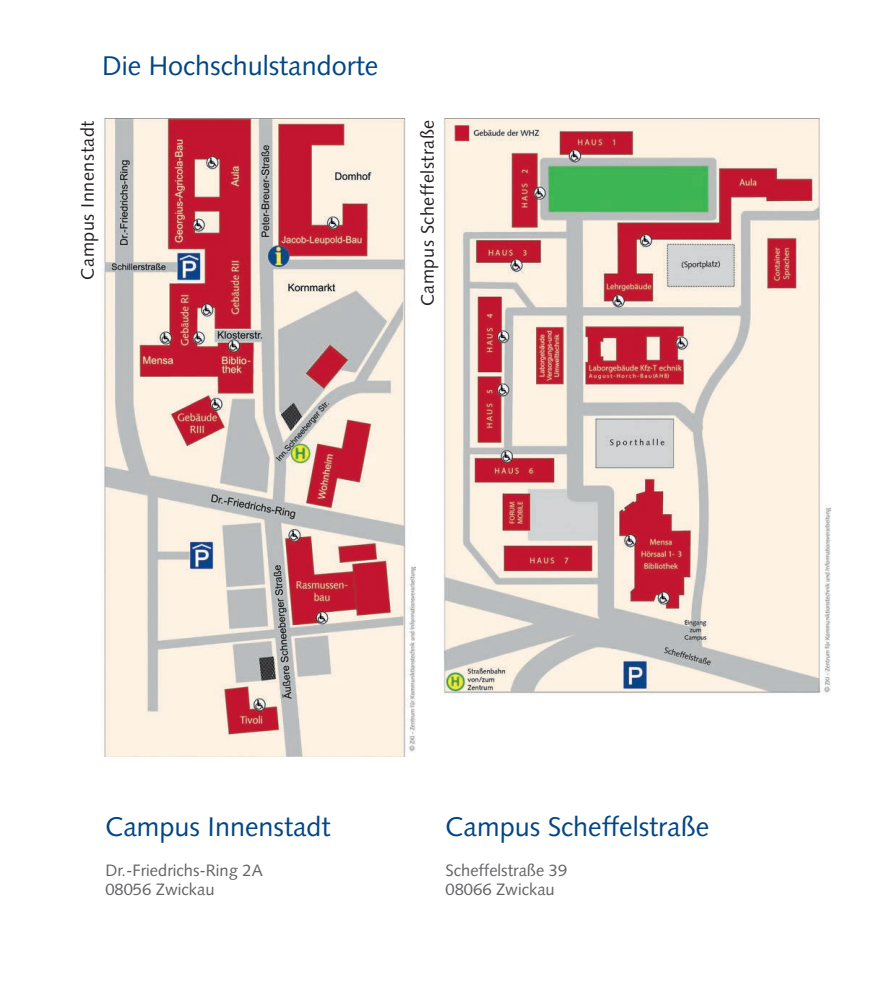
<style>
.page{position:relative;width:893px;height:991px;background:#fff}
.page>*{position:absolute;margin:0;border:0;box-sizing:border-box;transform-origin:0 0}
.t1{font:27px "Syntax LT Std";color:#004684}
.t2{font:18px "Syntax LT Std";letter-spacing:.03em;color:#231f20}
.t3{font:16.5px/19.8px "Syntax LT Std";color:#636366}
</style>
<div class="page">
<img style="left:103px;top:119px;width:312px;height:638px">
<img style="left:440px;top:119px;width:390px;height:576px">
<h1 class="t1" style="left:102px;top:49px;width:278px">Die Hochschulstandorte</h1>
<p class="t2" style="left:77px;top:280px;width:160px;rotate:-90deg">Campus Innenstadt</p>
<p class="t2" style="left:417px;top:306px;width:188px;rotate:-90deg">Campus Scheffelstraße</p>
<h1 class="t1" style="left:105px;top:810px;width:227px">Campus Innenstadt</h1>
<p class="t3" style="left:105px;top:860px;width:159px">Dr.-Friedrichs-Ring 2A<br>08056 Zwickau</p>
<h1 class="t1" style="left:446px;top:810px;width:265px">Campus Scheffelstraße</h1>
<p class="t3" style="left:446px;top:860px;width:123px">Scheffelstraße 39<br>08066 Zwickau</p>
</div>
